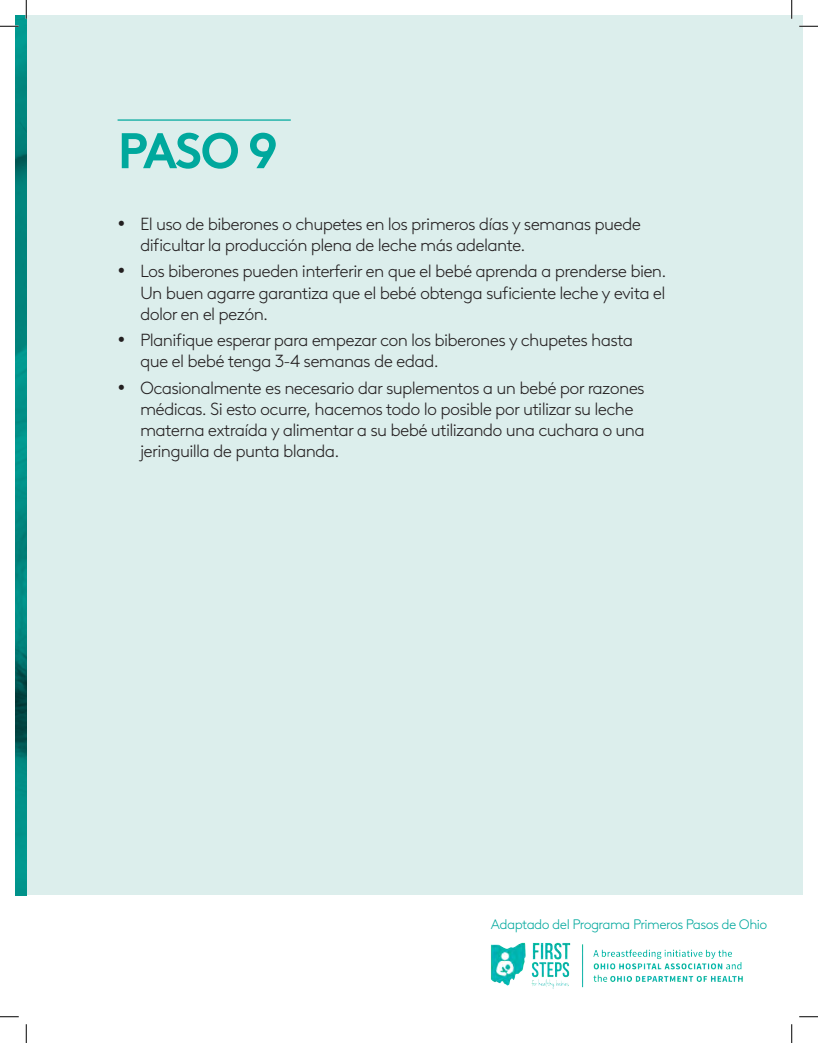
<style>
.page{position:relative;width:818px;height:1043px;background:#fff}
.page>*{position:absolute;margin:0;border:0;box-sizing:border-box;transform-origin:0 0}
.t1{font:700 50px "Brown LL";color:#00a89d}
.t2{font:300 17.5px/21px "Brown LL";letter-spacing:-.04em;color:#231f20}
.t3{font:300 13.75px "Brown LL";letter-spacing:-.04em;color:#00a89d}
</style>
<div class="page">
<img style="left:490px;top:942px;width:253px;height:47px">
<div style="left:24px;top:15px;width:778px;height:879px;background:#dceeec"></div>
<svg style="left:15px;top:15px;width:11px;height:880px;background:#00837c"></svg>
<hr style="left:118px;top:119px;width:173px;height:2px;background:#00a89d">
<svg style="left:0;top:25px;width:19px;height:2px"></svg>
<svg style="left:799px;top:25px;width:19px;height:2px"></svg>
<svg style="left:0;top:1016px;width:19px;height:1px"></svg>
<svg style="left:799px;top:1016px;width:19px;height:1px"></svg>
<svg style="left:25px;top:0;width:2px;height:19px"></svg>
<svg style="left:25px;top:1024px;width:2px;height:18px"></svg>
<svg style="left:791px;top:0;width:1px;height:19px"></svg>
<svg style="left:791px;top:1024px;width:1px;height:18px"></svg>
<p class="t1" style="left:118px;top:112px;width:162px">PASO 9</p>
<p class="t2" style="left:140px;top:212px;width:502px;text-indent:-23px">• El uso de biberones o chupetes en los primeros días y semanas puede dificultar la producción plena de leche más adelante.</p>
<p class="t2" style="left:140px;top:260px;width:528px;text-align:justify;text-indent:-23px">• Los biberones pueden interferir en que el bebé aprenda a prenderse bien.<br>Un buen agarre garantiza que el bebé obtenga suficiente leche y evita el dolor en el pezón.</p>
<p class="t2" style="left:140px;top:328px;width:494px;text-indent:-23px">• Planifique esperar para empezar con los biberones y chupetes hasta que el bebé tenga 3-4 semanas de edad.</p>
<p class="t2" style="left:140px;top:376px;width:506px;text-indent:-23px">• Ocasionalmente es necesario dar suplementos a un bebé por razones médicas. Si esto ocurre, hacemos todo lo posible por utilizar su leche materna extraída y alimentar a su bebé utilizando una cuchara o una jeringuilla de punta blanda.</p>
<p class="t3" style="left:491px;top:914px;width:278px">Adaptado del Programa Primeros Pasos de Ohio</p>
</div>
